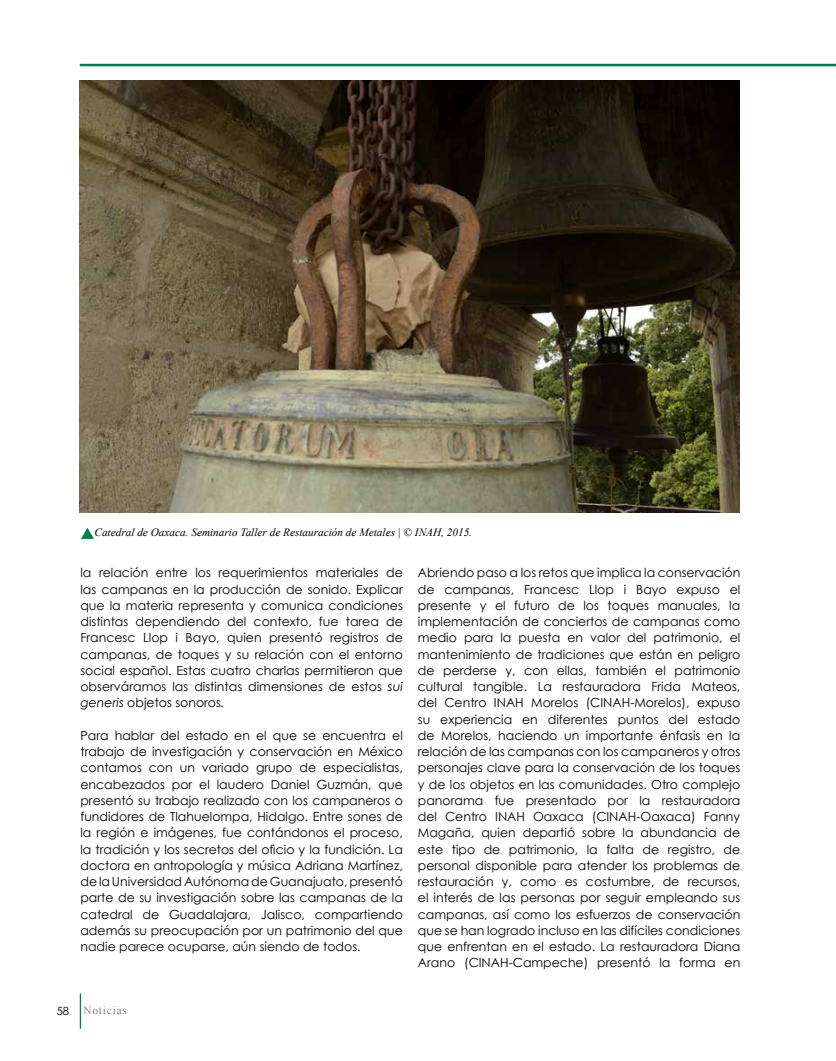
<style>
.page{position:relative;width:836px;height:1061px;background:#fff}
.page>*{position:absolute;margin:0;border:0;box-sizing:border-box;transform-origin:0 0}
.t1{font:12.5px/16.2px "Century Gothic";color:#000;text-align:justify}
.t2{font:italic 11.25px "Times New Roman";color:#000}
.t3{font:11.25px "Times New Roman";letter-spacing:.075em;color:#808285}
.t4{font:11.25px "Century Gothic";color:#000}
.s1{font-style:italic}
</style>
<div class="page">
<hr style="left:80px;top:993px;width:1px;height:36px;background:#008043">
<hr style="left:80px;top:64px;width:756px;height:2px;background:#008043">
<img style="left:80px;top:80px;width:659px;height:432px">
<svg style="left:81px;top:528px;width:13px;height:11px"></svg>
<p class="t2" style="left:94px;top:525px;width:379px">Catedral de Oaxaca. Seminario Taller de Restauración de Metales | © INAH, 2015.</p>
<p class="t1" style="left:80px;top:564px;width:324px">la relación entre los requerimientos materiales de las campanas en la producción de sonido. Explicar que la materia representa y comunica condiciones distintas dependiendo del contexto, fue tarea de Francesc Llop i Bayo, quien presentó registros de campanas, de toques y su relación con el entorno social español. Estas cuatro charlas permitieron que observáramos las distintas dimensiones de estos <span class="s1">sui generis</span> objetos sonoros<span class="s1">.</span></p>
<p class="t1" style="left:80px;top:727px;width:324px">Para hablar del estado en el que se encuentra el trabajo de investigación y conservación en México contamos con un variado grupo de especialistas, encabezados por el laudero Daniel Guzmán, que presentó su trabajo realizado con los campaneros o fundidores de Tlahuelompa, Hidalgo. Entre sones de la región e imágenes, fue contándonos el proceso, la tradición y los secretos del oficio y la fundición. La doctora en antropología y música Adriana Martínez, de la Universidad Autónoma de Guanajuato, presentó parte de su investigación sobre las campanas de la catedral de Guadalajara, Jalisco, compartiendo además su preocupación por un patrimonio del que nadie parece ocuparse, aún siendo de todos.</p>
<p class="t4" style="left:57px;top:1004px;width:14px">58</p>
<p class="t3" style="left:84px;top:1002px;width:45px">Noticias</p>
<p class="t1" style="left:418px;top:564px;width:324px">Abriendo paso a los retos que implica la conservación de campanas, Francesc Llop i Bayo expuso el presente y el futuro de los toques manuales, la implementación de conciertos de campanas como medio para la puesta en valor del patrimonio, el mantenimiento de tradiciones que están en peligro de perderse y, con ellas, también el patrimonio cultural tangible. La restauradora Frida Mateos, del Centro INAH Morelos (CINAH-Morelos), expuso su experiencia en diferentes puntos del estado de Morelos, haciendo un importante énfasis en la relación de las campanas con los campaneros y otros personajes clave para la conservación de los toques y de los objetos en las comunidades. Otro complejo panorama fue presentado por la restauradora del Centro INAH Oaxaca (CINAH-Oaxaca) Fanny Magaña, quien departió sobre la abundancia de este tipo de patrimonio, la falta de registro, de personal disponible para atender los problemas de restauración y, como es costumbre, de recursos, el interés de las personas por seguir empleando sus campanas, así como los esfuerzos de conservación que se han logrado incluso en las difíciles condiciones que enfrentan en el estado. La restauradora Diana Arano (CINAH-Campeche) presentó la forma en</p>
</div>
